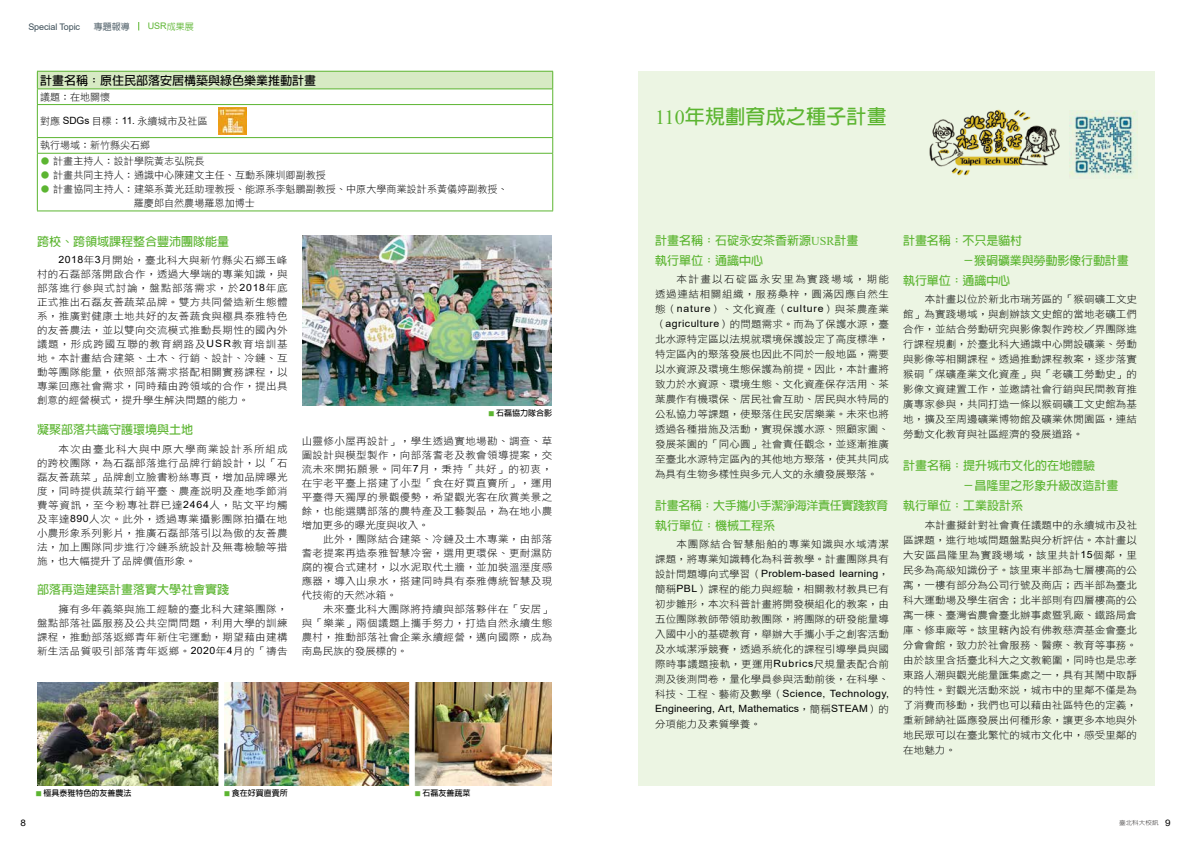
<style>
.page{position:relative;width:1191px;height:842px;background:#fff}
.page>*{position:absolute;margin:0;border:0;box-sizing:border-box;transform-origin:0 0}
.t1{font:700 20px "Lin Gothic";letter-spacing:.01em;color:#5cb531}
.t2{font:700 12px/20px "Lin Gothic";color:#5cb531}
.t3{font:700 12px/20px "Lin Gothic";letter-spacing:-.03em;color:#5cb531}
.t4{font:700 12px "Lin Gothic";color:#000}
.t5{font:10px/15px "DF Li Hei Lt WIN BF";letter-spacing:.015em;color:#000;text-align:justify;scale:1.05 1}
.t6{font:10px/14px "DF Li Hei Lt WIN BF";letter-spacing:.015em;color:#000}
.t7{font:10px/15px "Arial";letter-spacing:.02em;color:#000;scale:1.05 1}
.t8{font:10px/15px "DF Li Hei Lt WIN BF";letter-spacing:.07em;color:#000;text-align:right;scale:1.05 1}
.t9{font:9px "Arial";letter-spacing:-.01em;color:#3b4d57}
.t10{font:9px "Arial";color:#5cb531}
.t11{font:500 9px "Lin Gothic";color:#3b4d57}
.t12{font:9px "Arial";color:#000;scale:1.1 1}
.t13{font:700 8px "Lin Gothic";color:#000}
.t14{font:500 6px "Lin Gothic";color:#595757;scale:1.1 1}
.s1{font-family:"Lin Gothic";font-weight:500}
.s2{font-family:"Arial"}
.s3{color:#5cb531}
.s4{font-size:6px;color:#5cb531}
.s5{font-family:"Microsoft Jheng Hei";font-weight:300}
.s6{font-family:"Times New Roman";font-weight:400}
.s7{font-family:"DF Li Hei Lt WIN BF"}
.s8{font-family:"Arial";font-weight:400;font-size:9px;color:#000}
</style>
<div class="page">
<div style="left:638px;top:71px;width:516px;height:714px;background:#ecf5e3"></div>
<div style="left:37px;top:71px;width:516px;height:18px;background:#d7eac4"></div>
<hr style="left:37px;top:71px;width:516px;height:1px;background:#5cb531">
<hr style="left:37px;top:89px;width:516px;height:1px;background:#5cb531">
<svg style="left:37px;top:72px;width:1px;height:32px"></svg>
<svg style="left:552px;top:72px;width:1px;height:32px"></svg>
<hr style="left:37px;top:104px;width:516px;height:1px;background:#5cb531">
<hr style="left:37px;top:105px;width:1px;height:32px;background:#5cb531">
<hr style="left:552px;top:105px;width:1px;height:32px;background:#5cb531">
<hr style="left:37px;top:137px;width:516px;height:1px;background:#5cb531">
<svg style="left:37px;top:138px;width:1px;height:15px"></svg>
<svg style="left:552px;top:138px;width:1px;height:15px"></svg>
<hr style="left:37px;top:153px;width:516px;height:1px;background:#5cb531">
<hr style="left:37px;top:154px;width:1px;height:57px;background:#5cb531">
<hr style="left:552px;top:154px;width:1px;height:57px;background:#5cb531">
<hr style="left:37px;top:211px;width:516px;height:1px;background:#5cb531">
<img style="left:219px;top:107px;width:27px;height:28px">
<img style="left:415px;top:683px;width:136px;height:102px">
<img style="left:37px;top:683px;width:181px;height:102px">
<img style="left:302px;top:235px;width:249px;height:170px">
<img style="left:224px;top:683px;width:185px;height:102px">
<img style="left:1070px;top:111px;width:66px;height:65px">
<img style="left:929px;top:109px;width:131px;height:67px">
<p class="t9" style="left:28px;top:20px;width:53px">Special Topic</p>
<p class="t11" style="left:94px;top:22px;width:37px">專題報導</p>
<p class="t10" style="left:148px;top:20px;width:47px">USR<span class="s1">成果展</span></p>
<p class="t4" style="left:40px;top:74px;width:277px">計畫名稱：原住民部落安居構築與綠色樂業推動計畫</p>
<p class="t6" style="left:40px;top:90px;width:71px">議題：在地關懷</p>
<p class="t6" style="left:40px;top:114px;width:169px">對應 <span class="s2">SDGs</span> 目標：<span class="s2">11.</span> 永續城市及社區</p>
<p class="t6" style="left:40px;top:138px;width:111px">執行場域：新竹縣尖石鄉</p>
<p class="t6" style="left:40px;top:154px;width:166px"><span class="s3">●</span> 計畫主持人：設計學院黃志弘院長</p>
<p class="t6" style="left:40px;top:168px;width:287px"><span class="s3">●</span> 計畫共同主持人：通識中心陳建文主任、互動系陳圳卿副教授</p>
<p class="t6" style="left:134px;top:182px;width:375px;text-indent:-94px"><span class="s3">●</span> 計畫協同主持人：建築系黃光廷助理教授、能源系李魁鵬副教授、中原大學商業設計系黃儀婷副教授、羅慶郎自然農場羅恩加博士</p>
<p class="t2" style="left:37px;top:232px;width:193px">跨校、跨領域課程整合豐沛團隊能量</p>
<p class="t5" style="left:37px;top:253px;width:240px;line-height:14px;text-indent:22px"><span class="s2">2018</span>年<span class="s2">3</span>月開始，臺北科大與新竹縣尖石鄉玉峰村的石磊部落開啟合作，透過大學端的專業知識，與部落進行參與式討論，盤點部落需求，於<span class="s2">2018</span>年底正式推出石磊友善蔬菜品牌。雙方共同營造新生態體系，推廣對健康土地共好的友善蔬食與極具泰雅特色的友善農法，並以雙向交流模式推動長期性的國內外議題，形成跨國互聯的教育網路及<span class="s2">USR</span>教育培訓基地。本計畫結合建築、土木、行銷、設計、冷鏈、互動等團隊能量，依照部落需求搭配相關實務課程，以專業回應社會需求，同時藉由跨領域的合作，提出具創意的經營模式，提升學生解決問題的能力。</p>
<p class="t2" style="left:37px;top:420px;width:157px">凝聚部落共識守護環境與土地</p>
<p class="t5" style="left:37px;top:441px;width:240px;line-height:14px;text-indent:22px">本次由臺北科大與中原大學商業設計系所組成的跨校團隊，為石磊部落進行品牌行銷設計，以「石磊友善蔬菜」品牌創立臉書粉絲專頁，增加品牌曝光度，同時提供蔬菜行銷平臺、農產說明及產地季節消費等資訊，至今粉專社群已達<span class="s2">2464</span>人，貼文平均觸及率達<span class="s2">890</span>人次。此外，透過專業攝影團隊拍攝在地小農形象系列影片，推廣石磊部落引以為傲的友善農法，加上團隊同步進行冷鏈系統設計及無毒檢驗等措施，也大幅提升了品牌價值形象。</p>
<p class="t2" style="left:37px;top:580px;width:193px">部落再造建築計畫落實大學社會實踐</p>
<p class="t5" style="left:37px;top:601px;width:240px;line-height:14px;text-indent:22px">擁有多年義築與施工經驗的臺北科大建築團隊，盤點部落社區服務及公共空間問題，利用大學的訓練課程，推動部落返鄉青年新住宅運動，期望藉由建構新生活品質吸引部落青年返鄉。<span class="s2">2020</span>年<span class="s2">4</span>月的「禱告</p>
<p class="t13" style="left:488px;top:409px;width:65px"><span class="s4">■</span> 石磊協力隊合影</p>
<p class="t5" style="left:302px;top:433px;width:240px;line-height:14px">山靈修小屋再設計」，學生透過實地場勘、調查、草圖設計與模型製作，向部落耆老及教會領導提案，交流未來開拓願景。同年<span class="s2">7</span>月，秉持「共好」的初衷，在宇老平臺上搭建了小型「食在好買直賣所」，運用平臺得天獨厚的景觀優勢，希望觀光客在欣賞美景之餘，也能選購部落的農特產及工藝製品，為在地小農增加更多的曝光度與收入。</p>
<p class="t5" style="left:302px;top:531px;width:240px;line-height:14px;text-indent:22px">此外，團隊結合建築、冷鏈及土木專業，由部落耆老提案再造泰雅智慧冷窖，選用更環保、更耐濕防腐的複合式建材，以水泥取代土牆，並加裝<span class="s5">溫</span>溼度感應器，導入山泉水，搭建同時具有泰雅傳統智慧及現代技術的天然冰箱。</p>
<p class="t5" style="left:302px;top:601px;width:240px;line-height:14px;text-indent:22px">未來臺北科大團隊將持續與部落夥伴在「安居」與「樂業」兩個議題上攜手努力，打造自然永續生態農村，推動部落社會企業永續經營，邁向國際，成為南島民族的發展標的。</p>
<p class="t13" style="left:36px;top:789px;width:97px"><span class="s4">■</span> 極具泰雅特色的友善農法</p>
<p class="t13" style="left:224px;top:789px;width:65px"><span class="s4">■</span> 食在好買直賣所</p>
<p class="t13" style="left:415px;top:789px;width:57px"><span class="s4">■</span> 石磊友善蔬菜</p>
<h1 class="t1" style="left:655px;top:106px;width:233px"><span class="s6">110</span>年規劃育成之種子計畫</h1>
<p class="t2" style="left:655px;top:230px;width:205px">計畫名稱：石碇永安茶香新源<span class="s6">USR</span>計畫執行單位：通識中心</p>
<p class="t5" style="left:655px;top:272px;width:224px;text-indent:22px">本計畫以石碇區永安里為實踐場域，期能透過連結相關組織，服務桑梓，圓滿因應自然生態（<span class="s2">nature</span>）、文化資產（<span class="s2">culture</span>）與茶農產業（<span class="s2">agriculture</span>）的問題需求。而為了保護水源，臺北水源特定區以法規就環境保護設定了高度標準，特定區內的聚落發展也因此不同於一般地區，需要以水資源及環境生態保護為前提。因此，本計畫將致力於水資源、環境生態、文化資產保存活用、茶葉農作有機環保、居民社會互助、居民與水特局的公私協力等課題，使聚落住民安居樂業。未來也將透過各種措施及活動，實現保護水源、照顧家園、發展茶園的「同心圓」社會責任觀念，並逐漸推廣至臺北水源特定區內的其他地方聚落，使其共同成為具有生物多樣性與多元人文的永續發展聚落。</p>
<p class="t3" style="left:655px;top:495px;width:235px">計畫名稱：大手攜小手潔淨海洋責任實踐教育執行單位：機械工程系</p>
<p class="t8" style="left:655px;top:537px;width:224px">本團隊結合智慧船舶的專業知識與水域清潔<br>課題，將專業知識轉化為科普教學。計畫團隊具有</p>
<p class="t7" style="left:655px;top:566px;width:224px"><span class="s7">設計問題導向式學習（</span>Problem-based learning<span class="s7">，</span></p>
<p class="t5" style="left:655px;top:582px;width:224px">簡稱<span class="s2">PBL</span>）課程的能力與經驗，相關教材教具已有初步雛形，本次科普計畫將開發模組化的教案，由五位團隊教師帶領助教團隊，將團隊的研發能量導入國中小的基礎教育，舉辦大手攜小手之創客活動及水域潔淨競賽，透過系統化的課程引導學員與國際時事議題接軌，更運用<span class="s2">Rubrics</span>尺規量表配合前測及後測問卷，量化學員參與活動前後，在科學、</p>
<p class="t7" style="left:655px;top:686px;width:224px"><span class="s7">科技、工程、藝術及數學（</span>Science, Technology,<br>Engineering, Art, Mathematics<span class="s7">，簡稱</span>STEAM<span class="s7">）的</span></p>
<p class="t5" style="left:655px;top:717px;width:102px">分項能力及素質學養。</p>
<p class="t2" style="left:903px;top:230px;width:120px">計畫名稱：不只是貓村</p>
<p class="t2" style="left:962px;top:250px;width:168px">－猴硐礦業與勞動影像行動計畫</p>
<p class="t2" style="left:903px;top:270px;width:109px">執行單位：通識中心</p>
<p class="t5" style="left:903px;top:292px;width:224px;text-indent:22px">本計畫以位於新北市瑞芳區的「猴<span class="s5">硐</span>礦工文史館」為實踐場域，與創辦該文史館的當地老礦工們合作，並結合勞動研究與影像製作跨校／界團隊進行課程規劃，於臺北科大通識中心開設礦業、勞動與影像等相關課程。透過推動課程教案，逐步落實猴<span class="s5">硐</span>「煤礦產業文化資產」與「老礦工勞動史」的影像文資建置工作，並邀請社會行銷與民間教育推廣專家參與，共同打造一條以猴<span class="s5">硐</span>礦工文史館為基地，擴及至周邊礦業博物館及礦業休閒園區，連結勞動文化教育與社區經濟的發展道路。</p>
<p class="t2" style="left:903px;top:456px;width:194px">計畫名稱：提升城市文化的在地體驗</p>
<p class="t2" style="left:962px;top:476px;width:157px">－昌隆里之形象升級改造計畫</p>
<p class="t2" style="left:903px;top:496px;width:121px">執行單位：工業設計系</p>
<p class="t5" style="left:903px;top:517px;width:224px;text-indent:22px">本計畫擬針對社會責任議題中的永續城市及社區課題，進行地域問題盤點與分析評估。本計畫以大安區昌隆里為實踐場域，該里共計<span class="s2">15</span>個鄰，里民多為高級知識份子。該里東半部為七層樓高的公寓，一樓有部分為公司行號及商店；西半部為臺北科大運動場及學生宿舍；北半部則有四層樓高的公寓一棟、臺灣省農會臺北辦事處暨乳廠、鐵路局倉庫、修車廠等。該里轄內設有佛教慈濟基金會臺北分會會館，致力於社會服務、醫療、教育等事務。由於該里含括臺北科大之文教範圍，同時也是忠孝東路人潮與觀光能量匯集處之一，具有其鬧中取靜的特性。對觀光活動來說，城市中的里鄰不僅是為了消費而移動，我們也可以藉由社區特色的定義，重新歸納社區應發展出何種形象，讓更多本地與外地民眾可以在臺北繁忙的城市文化中，感受里鄰的在地魅力。</p>
<p class="t12" style="left:20px;top:817px;width:7px">8</p>
<p class="t14" style="left:1119px;top:820px;width:48px">臺北科大校訊 <span class="s8">9</span></p>
</div>
